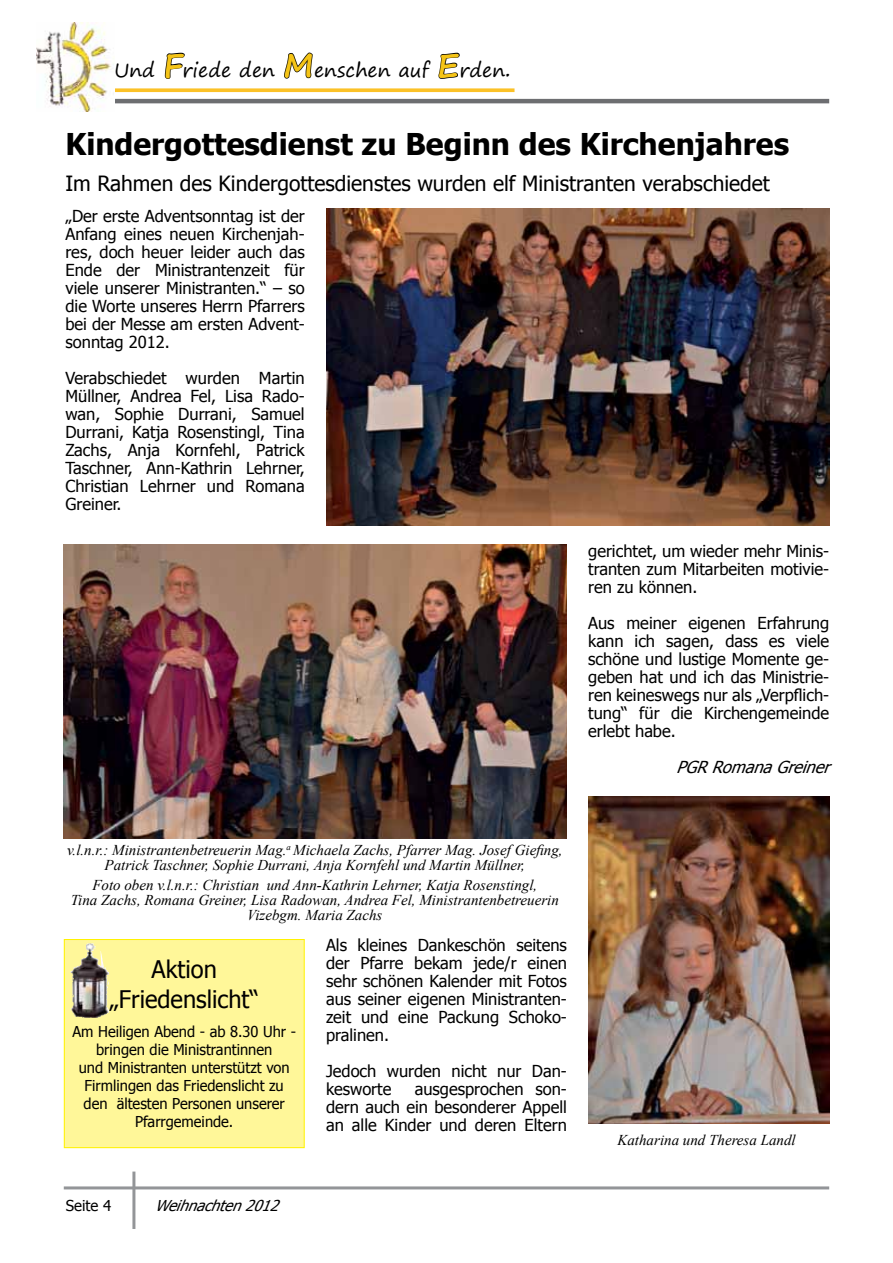
<style>
.page{position:relative;width:893px;height:1263px;background:#fff}
.page>*{position:absolute;margin:0;border:0;box-sizing:border-box;transform-origin:0 0}
.t1{font:700 30px "Tahoma";color:#000}
.t2{font:24.15px/29px "Tahoma";color:#000;text-align:center}
.t3{font:21px "Tahoma";color:#000}
.t4{font:19.5px "Segoe Print";color:#000}
.t5{font:16.5px/18px "Tahoma";color:#000;text-align:justify}
.t6{font:italic 16.5px "Tahoma";color:#000}
.t7{font:italic 15px/15px "Times New Roman";color:#000;text-align:center}
.t8{font:15px/18px "Tahoma";color:#000;text-align:center}
.t9{font:italic 15px "Tahoma";color:#000}
.s1{font-weight:700;font-size:33px;color:#f5c416}
.s2{font-size:22.5px}
</style>
<div class="page">
<hr style="left:64px;top:1186px;width:765px;height:3px;background:#939598">
<hr style="left:132px;top:1171px;width:3px;height:58px;background:#939598">
<svg style="left:115px;top:88px;width:399px;height:4px;background:#fbc73d"></svg>
<hr style="left:114px;top:99px;width:715px;height:4px;background:#6d6e71">
<img style="left:36px;top:22px;width:75px;height:90px">
<svg style="left:164px;top:52px;width:21px;height:27px"></svg>
<svg style="left:284px;top:52px;width:29px;height:27px"></svg>
<svg style="left:438px;top:52px;width:22px;height:27px"></svg>
<div style="left:64px;top:939px;width:240px;height:209px;background:#fff799"></div>
<div style="left:64px;top:939px;width:241px;height:209px;border:1px solid #fff200"></div>
<img style="left:71px;top:943px;width:38px;height:75px">
<img style="left:64px;top:544px;width:503px;height:294px">
<img style="left:326px;top:208px;width:503px;height:317px">
<img style="left:588px;top:796px;width:241px;height:327px">
<p class="t4" style="left:114px;top:53px;width:398px">Und <span class="s1">F</span>riede den <span class="s1">M</span>enschen auf <span class="s1">E</span>rden<span class="s2">.</span></p>
<h1 class="t1" style="left:65px;top:124px;width:725px">Kindergottesdienst zu Beginn des Kirchenjahres</h1>
<p class="t3" style="left:65px;top:169px;width:706px">Im Rahmen des Kindergottesdienstes wurden elf Ministranten verabschiedet</p>
<p class="t5" style="left:65px;top:206px;width:241px">„Der erste Adventsonntag ist der Anfang eines neuen Kirchenjah&shy;res, doch heuer leider auch das Ende der Ministrantenzeit für viele unserer Ministranten.“ – so die Worte unseres Herrn Pfarrers bei der Messe am ersten Advent&shy;sonntag 2012.</p>
<p class="t5" style="left:65px;top:368px;width:241px">Verabschiedet wurden Martin Müllner, Andrea Fel, Lisa Rado&shy;wan, Sophie Durrani, Samuel Durrani, Katja Rosenstingl, Tina Zachs, Anja Kornfehl, Patrick Taschner, Ann-Kathrin Lehrner, Christian Lehrner und Romana Greiner.</p>
<p class="t5" style="left:588px;top:541px;width:242px">gerichtet, um wieder mehr Minis&shy;tranten zum Mitarbeiten motivie&shy;ren zu können.</p>
<p class="t5" style="left:588px;top:613px;width:242px">Aus meiner eigenen Erfahrung kann ich sagen, dass es viele schöne und lustige Momente ge&shy;geben hat und ich das Ministrie&shy;ren keineswegs nur als „Verpflich&shy;tung“ für die Kirchengemeinde erlebt habe.</p>
<p class="t6" style="left:676px;top:756px;width:162px">PGRRomanaGreiner</p>
<p class="t7" style="left:67px;top:842px;width:497px">v.l.n.r.: Ministrantenbetreuerin Mag.<sup>a</sup> Michaela Zachs, Pfarrer Mag. Josef Giefing,<br>Patrick Taschner, Sophie Durrani, Anja Kornfehl und Martin Müllner,</p>
<p class="t7" style="left:71px;top:877px;width:490px">Foto oben v.l.n.r.: Christian und Ann-Kathrin Lehrner, Katja Rosenstingl,<br>Tina Zachs, Romana Greiner, Lisa Radowan, Andrea Fel, Ministrantenbetreuerin<br>Vizebgm. Maria Zachs</p>
<h2 class="t2" style="left:109px;top:954px;width:151px">Aktion „Friedenslicht“</h2>
<p class="t8" style="left:72px;top:1022px;width:225px">Am Heiligen Abend - ab 8.30 Uhr - bringen die Ministrantinnen<br>und Ministranten unterstützt von<br>Firmlingen das Friedenslicht zu den ältesten Personen unserer<br>Pfarrgemeinde.</p>
<p class="t8" style="left:66px;top:1195px;width:47px">Seite 4</p>
<p class="t9" style="left:155px;top:1195px;width:132px">Weihnachten2012</p>
<p class="t5" style="left:326px;top:935px;width:242px">Als kleines Dankeschön seitens der Pfarre bekam jede/r einen sehr schönen Kalender mit Fotos aus seiner eigenen Ministranten&shy;zeit und eine Packung Schoko&shy;pralinen.</p>
<p class="t5" style="left:326px;top:1061px;width:242px">Jedoch wurden nicht nur Dan&shy;kesworte</p>
<p class="t5" style="left:326px;top:1079px;width:242px;text-indent:89px">ausgesprochen son&shy;dern auch ein besonderer Appell an alle Kinder und deren Eltern</p>
<p class="t7" style="left:617px;top:1132px;width:180px">Katharina und Theresa Landl</p>
</div>
